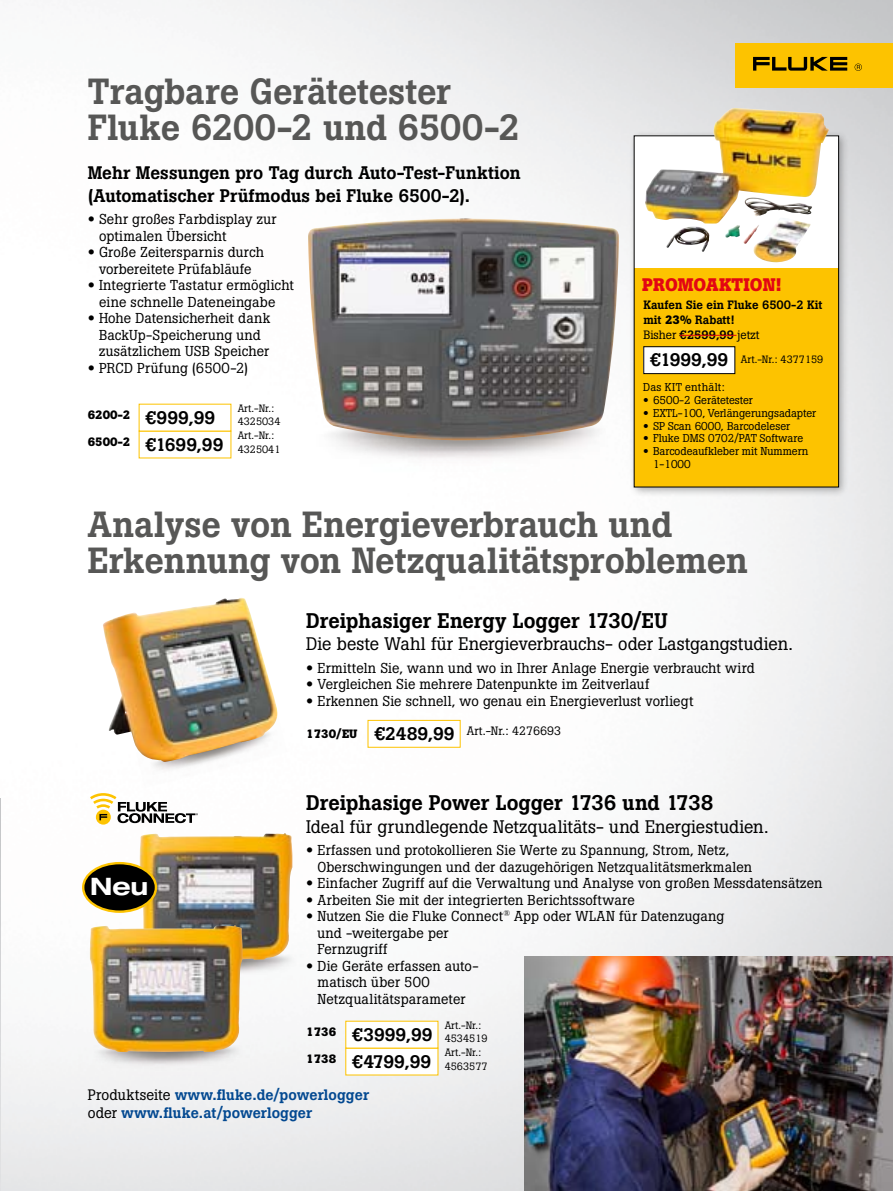
<style>
.page{position:relative;width:893px;height:1191px;background:#fff}
.page>*{position:absolute;margin:0;border:0;box-sizing:border-box;transform-origin:0 0}
.t1{font:500 36px/36px "Boton Pro";letter-spacing:-.005em;color:#575756}
.t2{font:700 expanded 24px "Helvetica Neue LT Pro";color:#fff}
.t3{font:500 21px "Boton Pro";letter-spacing:-.005em;color:#000}
.t4{font:500 18px/26.8px "Boton Pro";letter-spacing:-.005em;color:#000}
.t5{font:18px "Boton Pro";color:#000}
.t6{font:700 18px "Boton Pro";color:#e30613}
.t7{font:500 15px/18px "Boton Pro";letter-spacing:.005em;color:#034991}
.t8{font:14.25px/16.5px "Boton Pro";letter-spacing:.01em;color:#000}
.t9{font:500 12px/15px "Boton Pro";color:#000}
.t10{font:700 12px "Boton Pro";color:#000}
.t11{font:12px "Boton Pro";color:#000}
.t12{font:11.25px/12.8px "Boton Pro";color:#000}
.t13{font:11.25px "Boton Pro";letter-spacing:.025em;color:#000}
.t14{font:10.5px/13.6px "Boton Pro";color:#000}
.s1{font-family:"Helvetica Neue LT Pro";font-weight:700;font-stretch:expanded}
.s2{font-weight:700}
.s3{font-weight:400}
.s4{font-weight:400;color:#000}
</style>
<div class="page">
<img style="left:1px;top:0;width:892px;height:1191px">
<img style="left:0;top:798px;width:1px;height:393px">
<div style="left:628px;top:130px;width:221px;height:367px;background:#000;opacity:.3"></div>
<img style="left:636px;top:137px;width:201px;height:131px">
<div style="left:634px;top:268px;width:205px;height:219px;background:#fdc300"></div>
<div style="left:634px;top:135px;width:205px;height:352px;border:1px solid #000"></div>
<img style="left:136px;top:717px;width:151px;height:71px">
<img style="left:103px;top:598px;width:174px;height:164px">
<img style="left:243px;top:942px;width:60px;height:42px">
<img style="left:140px;top:833px;width:152px;height:127px">
<img style="left:82px;top:1033px;width:168px;height:42px">
<img style="left:90px;top:925px;width:153px;height:127px">
<img style="left:300px;top:398px;width:321px;height:81px">
<img style="left:308px;top:218px;width:311px;height:223px">
<img style="left:525px;top:956px;width:368px;height:235px">
<img style="left:645px;top:108px;width:184px;height:116px">
<svg style="left:82px;top:862px;width:75px;height:51px;background:#504525"></svg>
<div style="left:345px;top:1047px;width:93px;height:28px;background:#fff;border:1px solid #fdc300"></div>
<div style="left:139px;top:431px;width:92px;height:27px;background:#fff;border:1px solid #fdc300"></div>
<div style="left:368px;top:720px;width:93px;height:27px;background:#fff;border:1px solid #fdc300"></div>
<div style="left:345px;top:1020px;width:93px;height:28px;background:#fff"></div>
<div style="left:139px;top:404px;width:92px;height:27px;background:#fff"></div>
<div style="left:644px;top:347px;width:91px;height:26px;background:#fff"></div>
<div style="left:643px;top:346px;width:92px;height:28px;border:1px solid #000"></div>
<hr style="left:680px;top:335px;width:56px;height:1px;background:#e30613">
<div style="left:736px;top:43px;width:157px;height:45px;background:#fdc300"></div>
<svg style="left:753px;top:57px;width:94px;height:14px"></svg>
<svg style="left:855px;top:64px;width:7px;height:7px"></svg>
<div style="left:96px;top:809px;width:15px;height:15px;background:#fdc300;border-radius:50%"></div>
<svg style="left:90px;top:793px;width:108px;height:30px"></svg>
<h1 class="t1" style="left:88px;top:73px;width:434px">Tragbare Gerätetester<br>Fluke 6200-2 und 6500-2</h1>
<p class="t4" style="left:88px;top:162px;width:434px;line-height:22.5px">Mehr Messungen pro Tag durch Auto-Test-Funktion (Automatischer Prüfmodus bei Fluke 6500-2).</p>
<p class="t8" style="left:99px;top:211px;width:179px;text-indent:-11px"><span class="s1">•</span> Sehr großes Farbdisplay zur optimalen Übersicht</p>
<p class="t8" style="left:88px;top:244px;width:178px;text-align:center"><span class="s1">•</span> Große Zeitersparnis durch vorbereitete Prüfabläufe</p>
<p class="t8" style="left:88px;top:277px;width:208px;text-align:center"><span class="s1">•</span> Integrierte Tastatur ermöglicht eine schnelle Dateneingabe</p>
<p class="t8" style="left:99px;top:310px;width:173px;text-indent:-11px"><span class="s1">•</span> Hohe Datensicherheit dank<br>BackUp-Speicherung und zusätzlichem USB Speicher</p>
<p class="t8" style="left:88px;top:360px;width:162px"><span class="s1">•</span> PRCD Prüfung (6500-2)</p>
<p class="t10" style="left:88px;top:407px;width:44px">6200-2</p>
<p class="t10" style="left:88px;top:434px;width:44px">6500-2</p>
<p class="t4" style="left:145px;top:404px;width:72px">€999,99</p>
<p class="t14" style="left:238px;top:401px;width:44px">Art.-Nr.:<br>4325034</p>
<p class="t4" style="left:145px;top:431px;width:80px">€1699,99</p>
<p class="t14" style="left:238px;top:429px;width:44px">Art.-Nr.:<br>4325041</p>
<p class="t6" style="left:642px;top:273px;width:141px">PROMOAKTION!</p>
<p class="t9" style="left:643px;top:297px;width:181px">Kaufen Sie ein Fluke 6500-2 Kit mit <span class="s2">23%</span> Rabatt!<br><span class="s3">Bisher</span> €2599,99 <span class="s3">jetzt</span></p>
<p class="t4" style="left:650px;top:346px;width:80px">€1999,99</p>
<p class="t14" style="left:741px;top:352px;width:84px">Art.-Nr.: 4377159</p>
<p class="t13" style="left:643px;top:380px;width:83px">Das KIT enthält:</p>
<p class="t12" style="left:643px;top:394px;width:111px"><span class="s1">•</span> 6500-2 Gerätetester</p>
<p class="t12" style="left:643px;top:406px;width:174px"><span class="s1">•</span> EXTL-100, Verlängerungsadapter</p>
<p class="t12" style="left:643px;top:419px;width:149px"><span class="s1">•</span> SP Scan 6000, Barcodeleser</p>
<p class="t12" style="left:643px;top:432px;width:161px"><span class="s1">•</span> Fluke DMS 0702/PAT Software</p>
<p class="t12" style="left:653px;top:445px;width:157px;text-indent:-10px"><span class="s1">•</span> Barcodeaufkleber mit Nummern<br>1-1000</p>
<h1 class="t1" style="left:88px;top:506px;width:661px">Analyse von Energieverbrauch und<br>Erkennung von Netzqualitätsproblemen</h1>
<h3 class="t3" style="left:306px;top:607px;width:363px">Dreiphasiger Energy Logger 1730/EU</h3>
<p class="t5" style="left:306px;top:632px;width:488px">Die beste Wahl für Energieverbrauchs- oder Lastgangstudien.</p>
<p class="t8" style="left:306px;top:659px;width:450px"><span class="s1">•</span> Ermitteln Sie, wann und wo in Ihrer Anlage Energie verbraucht wird</p>
<p class="t8" style="left:306px;top:676px;width:344px"><span class="s1">•</span> Vergleichen Sie mehrere Datenpunkte im Zeitverlauf</p>
<p class="t8" style="left:306px;top:692px;width:389px"><span class="s1">•</span> Erkennen Sie schnell, wo genau ein Energieverlust vorliegt</p>
<h2 class="t2" style="left:90px;top:870px;width:60px">Neu</h2>
<p class="t10" style="left:306px;top:725px;width:53px">1730/EU</p>
<p class="t4" style="left:374px;top:720px;width:82px">€2489,99</p>
<p class="t11" style="left:467px;top:723px;width:96px">Art.-Nr.: 4276693</p>
<h3 class="t3" style="left:306px;top:789px;width:409px">Dreiphasige Power Logger 1736 und 1738</h3>
<p class="t5" style="left:306px;top:814px;width:464px">Ideal für grundlegende Netzqualitäts- und Energiestudien.</p>
<p class="t8" style="left:318px;top:842px;width:436px;text-indent:-11px"><span class="s1">•</span> Erfassen und protokollieren Sie Werte zu Spannung, Strom, Netz,<br>Oberschwingungen und der dazugehörigen Netzqualitätsmerkmalen</p>
<p class="t8" style="left:306px;top:875px;width:518px"><span class="s1">•</span> Einfacher Zugriff auf die Verwaltung und Analyse von großen Messdatensätzen</p>
<p class="t8" style="left:306px;top:891px;width:330px"><span class="s1">•</span> Arbeiten Sie mit der integrierten Berichtssoftware</p>
<p class="t8" style="left:318px;top:908px;width:408px;text-indent:-11px"><span class="s1">•</span> Nutzen Sie die Fluke Connect<sup>®</sup> App oder WLAN für Datenzugang und -weitergabe per<br>Fernzugriff</p>
<p class="t8" style="left:318px;top:957px;width:163px;text-indent:-11px"><span class="s1">•</span> Die Geräte erfassen auto&shy;matisch über 500<br>Netzqualitätsparameter</p>
<p class="t10" style="left:306px;top:1024px;width:31px">1736</p>
<p class="t10" style="left:306px;top:1051px;width:31px">1738</p>
<p class="t4" style="left:352px;top:1021px;width:82px">€3999,99 €4799,99</p>
<p class="t14" style="left:445px;top:1018px;width:44px">Art.-Nr.:<br>4534519<br>Art.-Nr.:<br>4563577</p>
<p class="t7" style="left:88px;top:1086px;width:283px"><span class="s4">Produktseite</span> www.fluke.de/powerlogger <span class="s4">oder</span> www.fluke.at/powerlogger</p>
</div>
